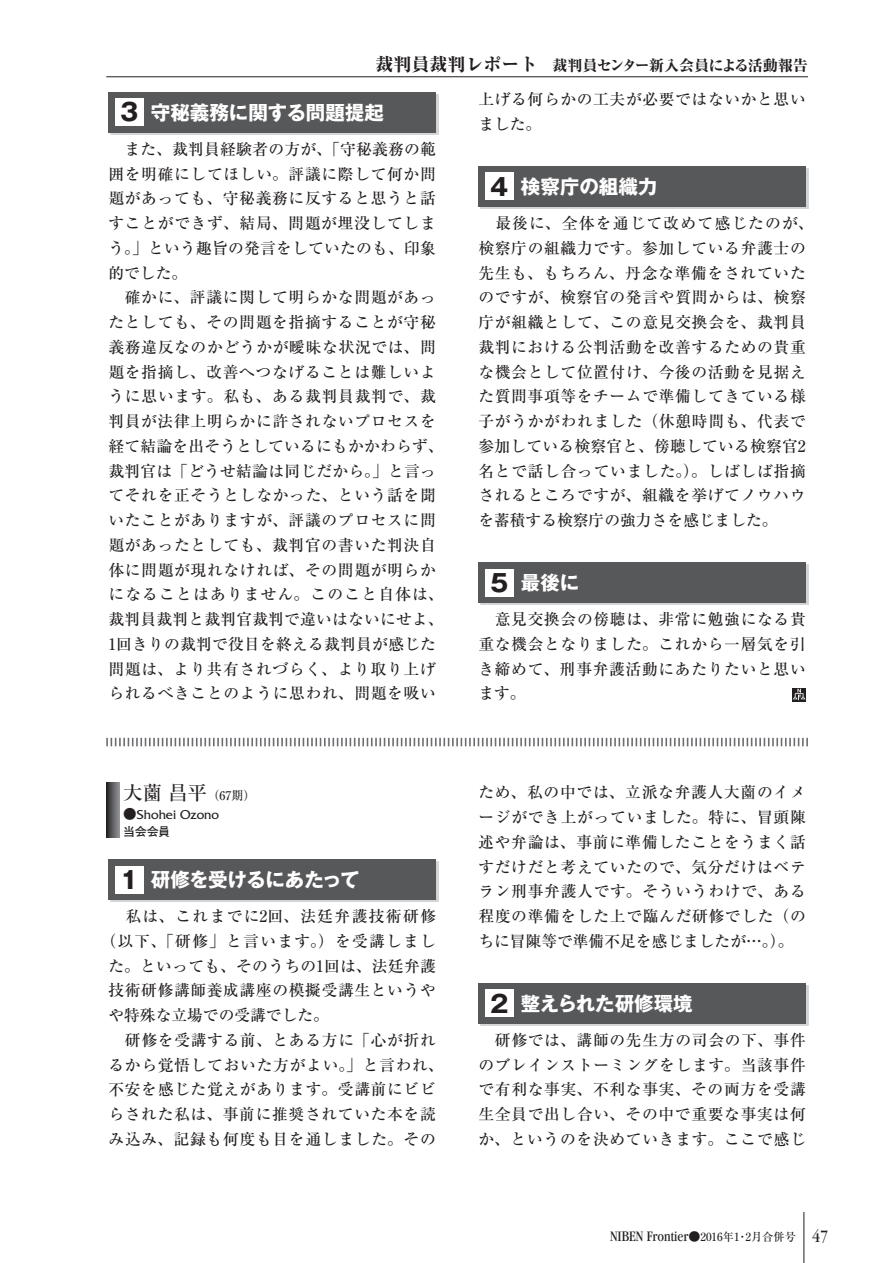
<style>
.page{position:relative;width:893px;height:1263px;background:#fff}
.page>*{position:absolute;margin:0;border:0;box-sizing:border-box;transform-origin:0 0}
.t1{font:19.5px "Gothic MB101 Pro Bold 90 pv RKSJ H";color:#fff}
.t2{font:19.5px "Gothic MB101 Pro Bold 90 pv RKSJ H";letter-spacing:-.03em;color:#fff}
.t3{font:15.75px/24.8px "Ryumin Pro Medium 90 pv RKSJ H";letter-spacing:.045em;color:#231f20}
.t4{font:15.75px "Ryumin Pro Medium 90 pv RKSJ H";letter-spacing:.08em;color:#231f20}
.t5{font:15.75px "Ryumin Pro Medium 90 pv RKSJ H";letter-spacing:.02em;color:#231f20}
.t6{font:15.75px "Ryumin Pro Medium 90 pv RKSJ H";letter-spacing:.085em;color:#231f20}
.t7{font:15.75px "Ryumin Pro Medium 90 pv RKSJ H";color:#231f20}
.t8{font:condensed 15px "Garamond";color:#231f20}
.t9{font:15px "Ryumin Pro Heavy 90 pv RKSJ H";letter-spacing:-.03em;color:#231f20}
.t10{font:13.5px "Friz Quadrata";color:#231f20}
.t11{font:12px "Ryumin Pro Medium 90 pv RKSJ H";color:#231f20}
.t12{font:12px "Futo Go B101 Pro Bold 90 pv RKSJ H";color:#231f20}
.s1{font-size:18px}
.s2{font-size:24px;color:#231f20}
.s3{font-size:19.5px}
.s4{font-family:"Futo Go B101 Pro Bold 90 pv RKSJ H"}
.s5{font-family:"Ryumin Pro Medium 90 pv RKSJ H";font-stretch:normal;font-size:12px}
.s6{font-family:"Ryumin Pro Medium 90 pv RKSJ H";font-stretch:normal;font-size:11.25px}
</style>
<div class="page">
<hr style="left:804px;top:1212px;width:1px;height:51px;background:#231f20">
<img style="left:110px;top:94px;width:328px;height:41px">
<div style="left:108px;top:92px;width:328px;height:40px;background:#57585a"></div>
<div style="left:115px;top:98px;width:29px;height:28px;background:#fff"></div>
<div style="left:108px;top:859px;width:328px;height:41px;background:#57585a"></div>
<div style="left:115px;top:866px;width:29px;height:27px;background:#fff"></div>
<div style="left:478px;top:166px;width:328px;height:41px;background:#57585a"></div>
<div style="left:485px;top:173px;width:29px;height:27px;background:#fff"></div>
<div style="left:478px;top:562px;width:328px;height:41px;background:#57585a"></div>
<div style="left:485px;top:569px;width:29px;height:27px;background:#fff"></div>
<div style="left:792px;top:688px;width:14px;height:13px;background:#231f20"></div>
<svg style="left:793px;top:689px;width:12px;height:11px"></svg>
<img style="left:480px;top:985px;width:328px;height:41px">
<div style="left:478px;top:983px;width:328px;height:40px;background:#57585a"></div>
<div style="left:485px;top:989px;width:29px;height:28px;background:#fff"></div>
<svg style="left:106px;top:738px;width:702px;height:8px"></svg>
<hr style="left:106px;top:77px;width:702px;height:1px;background:#231f20">
<svg style="left:106px;top:782px;width:13px;height:56px"></svg>
<p class="t9" style="left:375px;top:60px;width:434px"><span class="s1">裁判員裁判レポート</span>　裁判員センター新入会員による活動報告</p>
<p class="t1" style="left:120px;top:105px;width:265px"><span class="s2">3</span> 守秘義務に関する問題提起</p>
<p class="t3" style="left:108px;top:139px;width:337px">　また、裁判員経験者の方が、「守秘義務の範囲を明確にしてほしい。評議に際して何か問題があっても、守秘義務に反すると思うと話すことができず、結局、問題が埋没してしまう。」という趣旨の発言をしていたのも、印象的でした。<br>　確かに、評議に関して明らかな問題があったとしても、その問題を指摘することが守秘義務違反なのかどうかが曖昧な状況では、問題を指摘し、改善へつなげることは難しいように思います。私も、ある裁判員裁判で、裁判員が法律上明らかに許されないプロセスを経て結論を出そうとしているにもかかわらず、裁判官は「どうせ結論は同じだから。」と言ってそれを正そうとしなかった、という話を聞いたことがありますが、評議のプロセスに問題があったとしても、裁判官の書いた判決自体に問題が現れなければ、その問題が明らかになることはありません。このこと自体は、裁判員裁判と裁判官裁判で違いはないにせよ、<br>1回きりの裁判で役目を終える裁判員が感じた問題は、より共有されづらく、より取り上げられるべきことのように思われ、問題を吸い</p>
<p class="t11" style="left:123px;top:791px;width:134px"><span class="s3">大薗 昌平</span> （67期）</p>
<p class="t10" style="left:123px;top:810px;width:97px"><span class="s4">●</span>Shohei Ozono</p>
<p class="t12" style="left:123px;top:827px;width:49px">当会会員</p>
<p class="t2" style="left:120px;top:872px;width:241px"><span class="s2">1</span> 研修を受けるにあたって</p>
<p class="t6" style="left:108px;top:910px;width:329px">　私は、これまでに2回、法廷弁護技術研修</p>
<p class="t4" style="left:101px;top:935px;width:337px">（以下、「研修」と言います。）を受講しまし</p>
<p class="t5" style="left:108px;top:960px;width:329px">た。といっても、そのうちの1回は、法廷弁護</p>
<p class="t3" style="left:108px;top:980px;width:329px">技術研修講師養成講座の模擬受講生というや</p>
<p class="t7" style="left:108px;top:1009px;width:222px">や特殊な立場での受講でした。</p>
<p class="t3" style="left:108px;top:1030px;width:329px">　研修を受講する前、とある方に「心が折れ</p>
<p class="t3" style="left:108px;top:1054px;width:337px">るから覚悟しておいた方がよい。」と言われ、</p>
<p class="t3" style="left:108px;top:1079px;width:329px">不安を感じた覚えがあります。受講前にビビ</p>
<p class="t3" style="left:108px;top:1104px;width:329px">らされた私は、事前に推奨されていた本を読</p>
<p class="t3" style="left:108px;top:1129px;width:329px">み込み、記録も何度も目を通しました。その</p>
<p class="t3" style="left:478px;top:89px;width:329px">上げる何らかの工夫が必要ではないかと思いました。</p>
<p class="t1" style="left:490px;top:179px;width:169px"><span class="s2">4</span> 検察庁の組織力</p>
<p class="t3" style="left:478px;top:213px;width:337px">　最後に、全体を通じて改めて感じたのが、検察庁の組織力です。参加している弁護士の先生も、もちろん、丹念な準備をされていたのですが、検察官の発言や質問からは、検察庁が組織として、この意見交換会を、裁判員裁判における公判活動を改善するための貴重な機会として位置付け、今後の活動を見据えた質問事項等をチームで準備してきている様子がうかがわれました（休憩時間も、代表で参加している検察官と、傍聴している検察官2名とで話し合っていました。）。しばしば指摘されるところですが、組織を挙げてノウハウを蓄積する検察庁の強力さを感じました。</p>
<p class="t1" style="left:490px;top:575px;width:91px"><span class="s2">5</span> 最後に</p>
<p class="t3" style="left:478px;top:609px;width:329px;text-align:justify">　意見交換会の傍聴は、非常に勉強になる貴重な機会となりました。これから一層気を引き締めて、刑事弁護活動にあたりたいと思います。</p>
<p class="t3" style="left:478px;top:782px;width:329px;text-align:justify">ため、私の中では、立派な弁護人大薗のイメージができ上がっていました。特に、冒頭陳述や弁論は、事前に準備したことをうまく話すだけだと考えていたので、気分だけはベテラン刑事弁護人です。そういうわけで、ある程度の準備をした上で臨んだ研修でした（のちに冒陳等で準備不足を感じましたが…。）。</p>
<p class="t1" style="left:490px;top:996px;width:204px"><span class="s2">2</span> 整えられた研修環境</p>
<p class="t3" style="left:478px;top:1030px;width:329px;text-align:justify">　研修では、講師の先生方の司会の下、事件のブレインストーミングをします。当該事件で有利な事実、不利な事実、その両方を受講生全員で出し合い、その中で重要な事実は何か、というのを決めていきます。ここで感じ</p>
<p class="t8" style="left:610px;top:1230px;width:220px">NIBEN Frontier<span class="s5">●</span><span class="s6">2016年1・2月合併号</span> <span class="s1">47</span></p>
</div>
